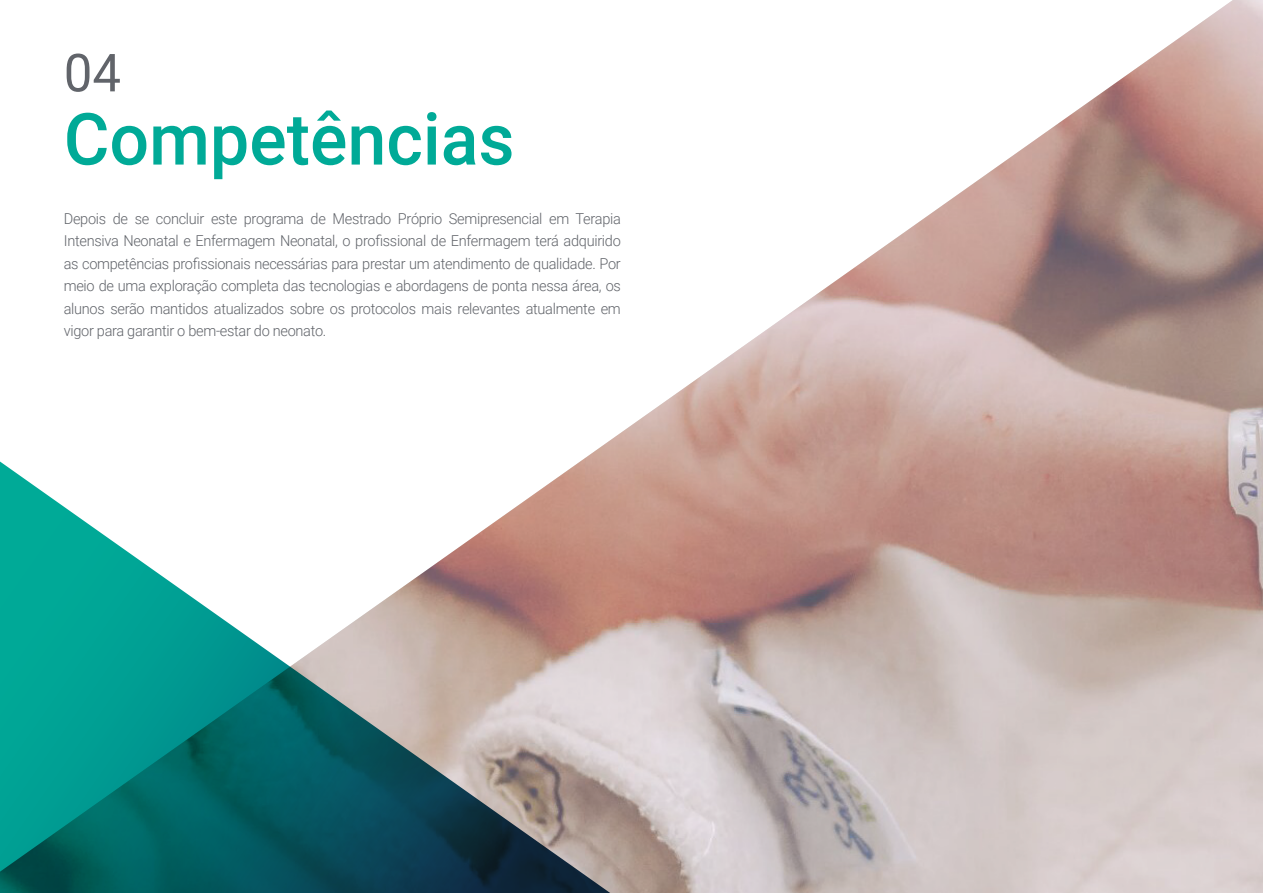
<style>
.page{position:relative;width:1263px;height:893px;background:#fff}
.page>*{position:absolute;margin:0;border:0;box-sizing:border-box;transform-origin:0 0}
.t1{font:500 72px "Roboto";color:#00aa97}
.t2{font:52.5px "Roboto";color:#61646a}
.t3{font:300 15px/22.5px "Roboto";letter-spacing:-.02em;color:#61646a;text-align:justify}
</style>
<div class="page">
<img style="left:602px;top:0;width:661px;height:893px">
<svg style="left:0;top:446px;width:640px;height:447px"></svg>
<h2 class="t2" style="left:64px;top:36px;width:59px">04</h2>
<h1 class="t1" style="left:64px;top:89px;width:452px">Competências</h1>
<p class="t3" style="left:64px;top:207px;width:559px">Depois de se concluir este programa de Mestrado Próprio Semipresencial em Terapia Intensiva Neonatal e Enfermagem Neonatal, o profissional de Enfermagem terá adquirido as competências profissionais necessárias para prestar um atendimento de qualidade. Por meio de uma exploração completa das tecnologias e abordagens de ponta nessa área, os alunos serão mantidos atualizados sobre os protocolos mais relevantes atualmente em vigor para garantir o bem-estar do neonato.</p>
</div>
